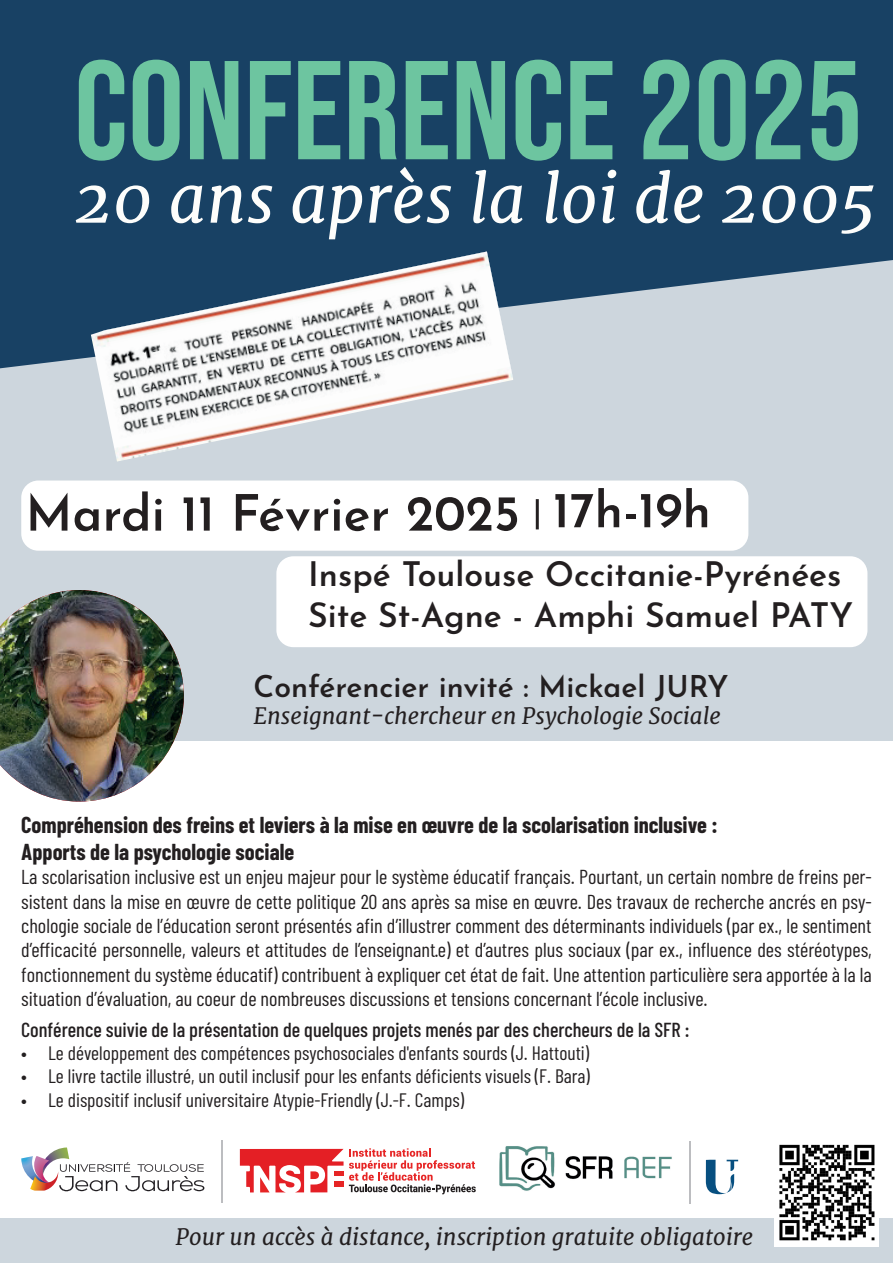
<style>
.page{position:relative;width:893px;height:1263px;background:#fff}
.page>*{position:absolute;margin:0;border:0;box-sizing:border-box;transform-origin:0 0}
.t1{font:140.32px "Bebas Neue";color:#6dc5a0}
.t2{font:italic 65.62px "Merriweather";color:#fdfdfb}
.t3{font:600 50.25px "Josefin Sans";color:#231f20}
.t4{font:600 33.75px/40.5px "Josefin Sans";color:#231f20}
.t5{font:600 30px "Josefin Sans";color:#231f20}
.t6{font:700 22.5px/27px "Barlow Condensed";color:#231f20}
.t7{font:italic 22.5px "Merriweather";color:#231f20}
.t8{font:20.25px/24.3px "Barlow Condensed";color:#231f20;text-align:justify}
.t9{font:500 20.25px "Barlow Condensed";color:#231f20}
.t10{font:19.5px "Barlow Condensed";color:#231f20}
</style>
<div class="page">
<div style="left:0;top:0;width:893px;height:1262px;background:#cdd6dd"></div>
<svg style="left:0;top:0;width:893px;height:368px;background:#2d5272"></svg>
<img style="left:91px;top:251px;width:396px;height:209px">
<img style="left:117px;top:380px;width:395px;height:82px">
<img style="left:487px;top:251px;width:26px;height:129px">
<img style="left:513px;top:298px;width:1px;height:70px">
<div style="left:0;top:741px;width:893px;height:477px;background:#fff"></div>
<hr style="left:690px;top:1141px;width:1px;height:63px;background:#bcbdc0">
<hr style="left:222px;top:1140px;width:1px;height:63px;background:#bcbdc0">
<svg style="left:21px;top:1147px;width:183px;height:44px"></svg>
<svg style="left:240px;top:1148px;width:236px;height:46px"></svg>
<img style="left:499px;top:1146px;width:173px;height:45px">
<svg style="left:706px;top:1160px;width:32px;height:34px"></svg>
<img style="left:0;top:590px;width:184px;height:211px">
<div style="left:21px;top:480px;width:727px;height:71px;background:#fff;border-radius:17px"></div>
<div style="left:276px;top:556px;width:591px;height:91px;background:#fff;border-radius:17px"></div>
<hr style="left:536px;top:499px;width:3px;height:30px;background:#231f20">
<img style="left:775px;top:1144px;width:103px;height:102px">
<h1 class="t1" style="left:74px;top:31px;width:790px">CONFERENCE 2025</h1>
<h2 class="t2" style="left:75px;top:158px;width:803px">20 ans après la loi de 2005</h2>
<h3 class="t3" style="left:553px;top:467px;width:160px">17h-19h</h3>
<h3 class="t3" style="left:26px;top:470px;width:496px">Mardi 11 Février 2025</h3>
<h3 class="t4" style="left:308px;top:550px;width:546px">Inspé Toulouse Occitanie-Pyrénées<br>Site St-Agne - Amphi Samuel PATY</h3>
<h3 class="t5" style="left:254px;top:660px;width:476px">Conférencier invité : Mickael JURY</h3>
<p class="t7" style="left:254px;top:701px;width:469px">Enseignant-chercheur en Psychologie Sociale</p>
<p class="t6" style="left:21px;top:811px;width:698px">Compréhension des freins et leviers à la mise en œuvre de la scolarisation inclusive :<br>Apports de la psychologie sociale</p>
<p class="t8" style="left:21px;top:864px;width:852px">La scolarisation inclusive est un enjeu majeur pour le système éducatif français. Pourtant, un certain nombre de freins per&shy;sistent dans la mise en œuvre de cette politique 20 ans après sa mise en œuvre. Des travaux de recherche ancrés en psy&shy;chologie sociale de l’éducation seront présentés afin d’illustrer comment des déterminants individuels (par ex., le sentiment d’efficacité personnelle, valeurs et attitudes de l’enseignant·e) et d’autres plus sociaux (par ex., influence des stéréotypes, fonctionnement du système éducatif) contribuent à expliquer cet état de fait. Une attention particulière sera apportée à la la situation d’évaluation, au coeur de nombreuses discussions et tensions concernant l’école inclusive.</p>
<p class="t9" style="left:21px;top:1017px;width:670px">Conférence suivie de la présentation de quelques projets menés par des chercheurs de la SFR :</p>
<p class="t10" style="left:21px;top:1041px;width:569px">• Le développement des compétences psychosociales d'enfants sourds (J. Hattouti)</p>
<p class="t10" style="left:21px;top:1064px;width:570px">• Le livre tactile illustré, un outil inclusif pour les enfants déficients visuels (F. Bara)</p>
<p class="t10" style="left:21px;top:1088px;width:444px">• Le dispositif inclusif universitaire Atypie-Friendly (J.-F. Camps)</p>
<p class="t7" style="left:176px;top:1223px;width:579px">Pour un accès à distance, inscription gratuite obligatoire</p>
</div>
